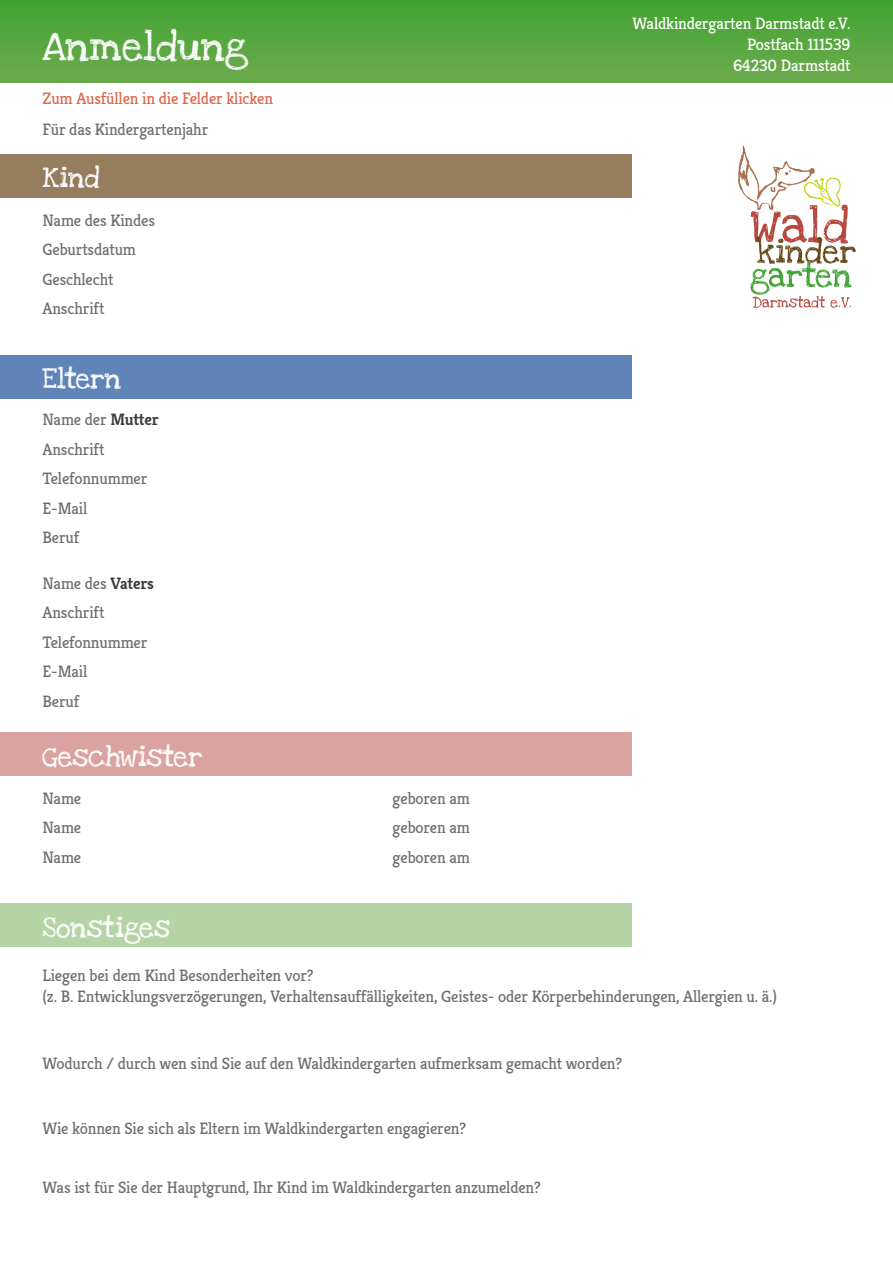
<style>
.page{position:relative;width:893px;height:1263px;background:#fff}
.page>*{position:absolute;margin:0;border:0;box-sizing:border-box;transform-origin:0 0}
.t1{font:30px "Love Ya Like A Sister";color:#fff}
.t2{font:21px "Love Ya Like A Sister";color:#fff}
.t3{font:16.5px/29.5px "Kreon";letter-spacing:-.01em;color:#706f6f}
.t4{font:16.5px/21px "Kreon";letter-spacing:-.01em;color:#fff;text-align:right}
.t5{font:16.5px "Kreon";letter-spacing:-.01em;color:#dc674c}
.s1{font-weight:700;color:#3c3c3b}
</style>
<div class="page">
<div style="left:0;top:154px;width:632px;height:43px;background:#957d5e"></div>
<div style="left:0;top:355px;width:632px;height:43px;background:#6184b8"></div>
<div style="left:0;top:733px;width:632px;height:43px;background:#dba39f"></div>
<div style="left:0;top:903px;width:632px;height:44px;background:#b4d4a5"></div>
<div style="left:0;top:0;width:893px;height:82px;background:linear-gradient(to bottom,#41a430,#6caa4e)"></div>
<svg style="left:738px;top:146px;width:118px;height:162px"></svg>
<h1 class="t1" style="left:43px;top:22px;width:208px">Anmeldung</h1>
<p class="t5" style="left:43px;top:88px;width:232px">Zum Ausfüllen in die Felder klicken</p>
<p class="t3" style="left:43px;top:115px;width:167px">Für das Kindergartenjahr</p>
<p class="t2" style="left:43px;top:160px;width:59px">Kind</p>
<p class="t3" style="left:43px;top:205px;width:114px">Name des Kindes<br>Geburtsdatum<br>Geschlecht<br>Anschrift</p>
<p class="t2" style="left:43px;top:361px;width:80px">Eltern</p>
<p class="t3" style="left:43px;top:405px;width:118px">Name der <span class="s1">Mutter<br></span>Anschrift<br>Telefonnummer<br>E-Mail<br>Beruf</p>
<p class="t3" style="left:43px;top:568px;width:113px">Name des <span class="s1">Vaters<br></span>Anschrift<br>Telefonnummer<br>E-Mail<br>Beruf</p>
<p class="t2" style="left:43px;top:739px;width:162px">Geschwister</p>
<p class="t3" style="left:43px;top:783px;width:40px;text-align:justify">Name Name Name</p>
<p class="t2" style="left:43px;top:910px;width:129px">Sonstiges</p>
<p class="t3" style="left:393px;top:783px;width:79px;text-align:justify">geboren am geboren am geboren am</p>
<p class="t4" style="left:632px;top:13px;width:219px">Waldkindergarten Darmstadt e.V.<br>Postfach 111539<br>64230 Darmstadt</p>
<p class="t3" style="left:43px;top:964px;width:736px;line-height:21px">Liegen bei dem Kind Besonderheiten vor?<br>(z. B. Entwicklungsverzögerungen, Verhaltensauffälligkeiten, Geistes- oder Körperbehinderungen, Allergien u. ä.)</p>
<p class="t3" style="left:43px;top:1048px;width:581px">Wodurch / durch wen sind Sie auf den Waldkindergarten aufmerksam gemacht worden?</p>
<p class="t3" style="left:43px;top:1114px;width:425px">Wie können Sie sich als Eltern im Waldkindergarten engagieren?</p>
<p class="t3" style="left:43px;top:1172px;width:500px">Was ist für Sie der Hauptgrund, Ihr Kind im Waldkindergarten anzumelden?</p>
</div>
